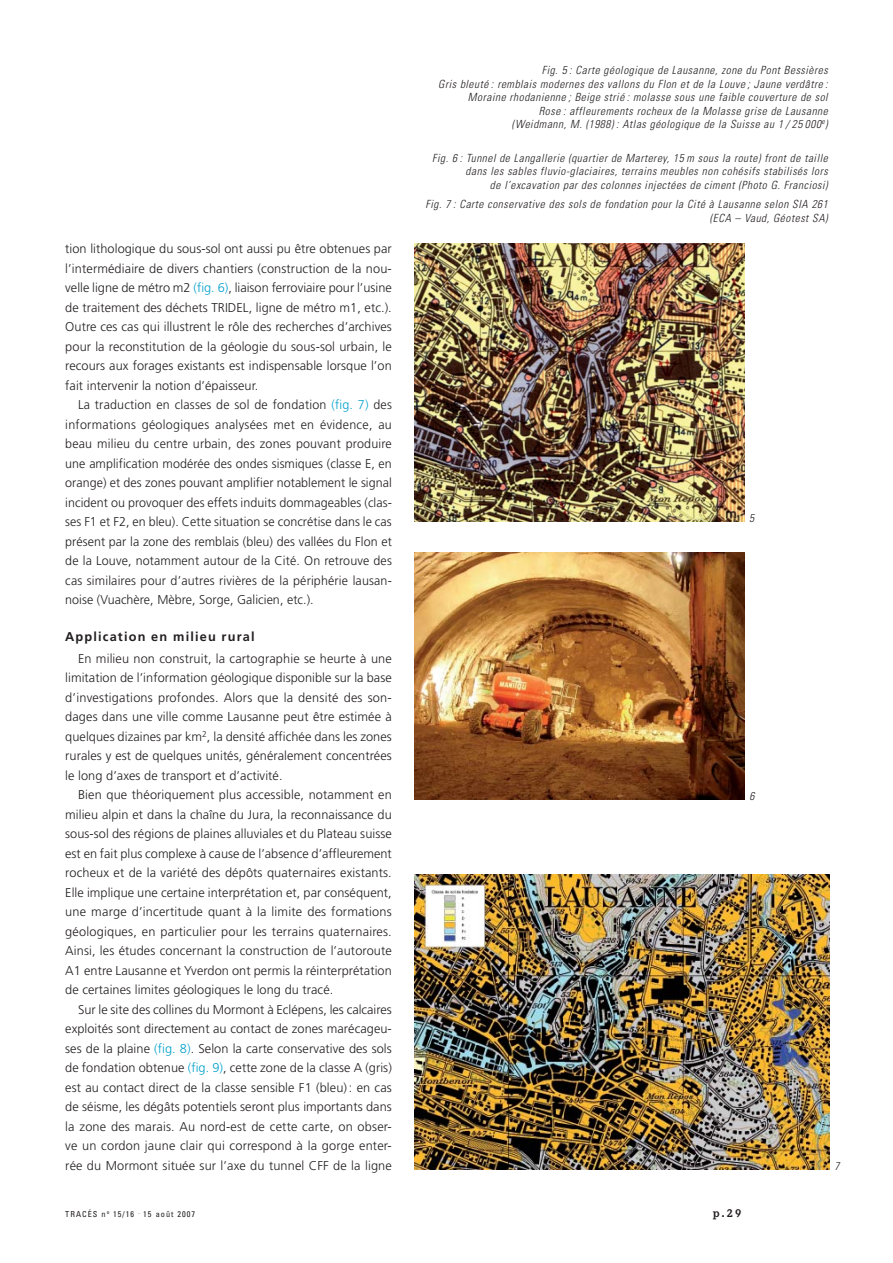
<style>
.page{position:relative;width:893px;height:1263px;background:#fff}
.page>*{position:absolute;margin:0;border:0;box-sizing:border-box;transform-origin:0 0}
.t1{font:300 12.75px/22.2px "Frutiger";letter-spacing:.005em;color:#231f20}
.t2{font:300 12.75px "Frutiger";letter-spacing:.025em;color:#231f20}
.t3{font:700 12px "Corporate E";color:#231f20}
.t4{font:italic 300 condensed 11.25px/13.5px "Univers";letter-spacing:.05em;color:#231f20;text-align:right}
.t5{font:condensed 8.25px "Univers";letter-spacing:.125em;color:#231f20}
.s1{color:#00a0cb}
.s2{font-weight:700}
</style>
<div class="page">
<img style="left:415px;top:244px;width:329px;height:277px">
<img style="left:415px;top:552px;width:329px;height:247px">
<img style="left:415px;top:875px;width:414px;height:295px">
<p class="t1" style="left:65px;top:239px;width:328px">tion lithologique du sous-sol ont aussi pu être obtenues par</p>
<p class="t1" style="left:65px;top:258px;width:328px">l’intermédiaire de divers chantiers (construction de la nou-</p>
<p class="t1" style="left:65px;top:278px;width:328px">velle ligne de métro m2 <span class="s1">(fig. 6)</span>, liaison ferroviaire pour l’usine</p>
<p class="t1" style="left:65px;top:297px;width:328px">de traitement des déchets TRIDEL, ligne de métro m1, etc.).</p>
<p class="t1" style="left:65px;top:317px;width:328px">Outre ces cas qui illustrent le rôle des recherches d’archives</p>
<p class="t1" style="left:65px;top:336px;width:328px">pour la reconstitution de la géologie du sous-sol urbain, le</p>
<p class="t1" style="left:65px;top:356px;width:328px">recours aux forages existants est indispensable lorsque l’on</p>
<p class="t1" style="left:65px;top:375px;width:195px">fait intervenir la notion d’épaisseur.</p>
<p class="t1" style="left:78px;top:395px;width:315px">La traduction en classes de sol de fondation <span class="s1">(fig. 7)</span> des</p>
<p class="t2" style="left:65px;top:419px;width:328px">informations géologiques analysées met en évidence, au</p>
<p class="t1" style="left:65px;top:434px;width:328px">beau milieu du centre urbain, des zones pouvant produire</p>
<p class="t1" style="left:65px;top:453px;width:328px">une amplification modérée des ondes sismiques (classe E, en</p>
<p class="t1" style="left:65px;top:473px;width:328px">orange) et des zones pouvant amplifier notablement le signal</p>
<p class="t1" style="left:65px;top:492px;width:328px">incident ou provoquer des effets induits dommageables (clas-</p>
<p class="t1" style="left:65px;top:512px;width:328px">ses F1 et F2, en bleu). Cette situation se concrétise dans le cas</p>
<p class="t1" style="left:65px;top:531px;width:328px">présent par la zone des remblais (bleu) des vallées du Flon et</p>
<p class="t1" style="left:65px;top:551px;width:328px">de la Louve, notamment autour de la Cité. On retrouve des</p>
<p class="t1" style="left:65px;top:570px;width:328px">cas similaires pour d’autres rivières de la périphérie lausan-</p>
<p class="t1" style="left:65px;top:590px;width:250px">noise (Vuachère, Mèbre, Sorge, Galicien, etc.).</p>
<p class="t1" style="left:78px;top:626px;width:315px;text-indent:-13px"><span class="s2">Application en milieu rural<br></span>En milieu non construit, la cartographie se heurte à une</p>
<p class="t1" style="left:65px;top:668px;width:328px">limitation de l’information géologique disponible sur la base</p>
<p class="t1" style="left:65px;top:687px;width:328px">d’investigations profondes. Alors que la densité des son-</p>
<p class="t1" style="left:65px;top:707px;width:328px">dages dans une ville comme Lausanne peut être estimée à</p>
<p class="t1" style="left:65px;top:726px;width:328px">quelques dizaines par km<sup>2</sup>, la densité affichée dans les zones</p>
<p class="t1" style="left:65px;top:746px;width:328px">rurales y est de quelques unités, généralement concentrées</p>
<p class="t1" style="left:65px;top:765px;width:219px">le long d’axes de transport et d’activité.</p>
<p class="t1" style="left:78px;top:785px;width:315px">Bien que théoriquement plus accessible, notamment en</p>
<p class="t1" style="left:65px;top:804px;width:328px">milieu alpin et dans la chaîne du Jura, la reconnaissance du</p>
<p class="t1" style="left:65px;top:824px;width:328px">sous-sol des régions de plaines alluviales et du Plateau suisse</p>
<p class="t1" style="left:65px;top:843px;width:328px">est en fait plus complexe à cause de l’absence d’affleurement</p>
<p class="t1" style="left:65px;top:863px;width:328px">rocheux et de la variété des dépôts quaternaires existants.</p>
<p class="t1" style="left:65px;top:882px;width:328px">Elle implique une certaine interprétation et, par conséquent,</p>
<p class="t1" style="left:65px;top:902px;width:328px">une marge d’incertitude quant à la limite des formations</p>
<p class="t1" style="left:65px;top:921px;width:328px">géologiques, en particulier pour les terrains quaternaires.</p>
<p class="t1" style="left:65px;top:941px;width:328px">Ainsi, les études concernant la construction de l’autoroute</p>
<p class="t1" style="left:65px;top:960px;width:328px">A1 entre Lausanne et Yverdon ont permis la réinterprétation</p>
<p class="t1" style="left:65px;top:980px;width:270px">de certaines limites géologiques le long du tracé.</p>
<p class="t1" style="left:78px;top:999px;width:315px">Sur le site des collines du Mormont à Eclépens, les calcaires</p>
<p class="t1" style="left:65px;top:1019px;width:328px">exploités sont directement au contact de zones marécageu-</p>
<p class="t1" style="left:65px;top:1038px;width:328px">ses de la plaine <span class="s1">(fig. 8)</span>. Selon la carte conservative des sols</p>
<p class="t1" style="left:65px;top:1058px;width:328px">de fondation obtenue <span class="s1">(fig. 9)</span>, cette zone de la classe A (gris)</p>
<p class="t1" style="left:65px;top:1077px;width:328px">est au contact direct de la classe sensible F1 (bleu) : en cas</p>
<p class="t1" style="left:65px;top:1097px;width:328px">de séisme, les dégâts potentiels seront plus importants dans</p>
<p class="t1" style="left:65px;top:1116px;width:328px">la zone des marais. Au nord-est de cette carte, on obser-</p>
<p class="t1" style="left:65px;top:1136px;width:328px">ve un cordon jaune clair qui correspond à la gorge enter-</p>
<p class="t1" style="left:65px;top:1155px;width:328px">rée du Mormont située sur l’axe du tunnel CFF de la ligne</p>
<p class="t4" style="left:438px;top:65px;width:391px">Fig. 5 : Carte géologique de Lausanne, zone du Pont Bessières<br>Gris bleuté : remblais modernes des vallons du Flon et de la Louve ; Jaune verdâtre :<br>Moraine rhodanienne ; Beige strié : molasse sous une faible couverture de sol<br>Rose : affleurements rocheux de la Molasse grise de Lausanne<br>(Weidmann, M. (1988) : Atlas géologique de la Suisse au 1 / 25 000<sup>e</sup>)</p>
<p class="t4" style="left:432px;top:152px;width:397px">Fig. 6 : Tunnel de Langallerie (quartier de Marterey, 15 m sous la route) front de taille dans les sables fluvio-glaciaires, terrains meubles non cohésifs stabilisés lors<br>de l’excavation par des colonnes injectées de ciment (Photo G. Franciosi)</p>
<p class="t4" style="left:426px;top:199px;width:404px">Fig. 7 : Carte conservative des sols de fondation pour la Cité à Lausanne selon SIA 261 (ECA – Vaud, Géotest SA)</p>
<p class="t4" style="left:749px;top:512px;width:6px">5</p>
<p class="t4" style="left:749px;top:790px;width:6px">6</p>
<p class="t4" style="left:834px;top:1160px;width:6px">7</p>
<p class="t5" style="left:65px;top:1211px;width:131px">TRACÉS n<sup>o</sup> 15/16 <sup>.</sup> 15 août 2007</p>
<p class="t3" style="left:713px;top:1208px;width:30px">p.29</p>
</div>
